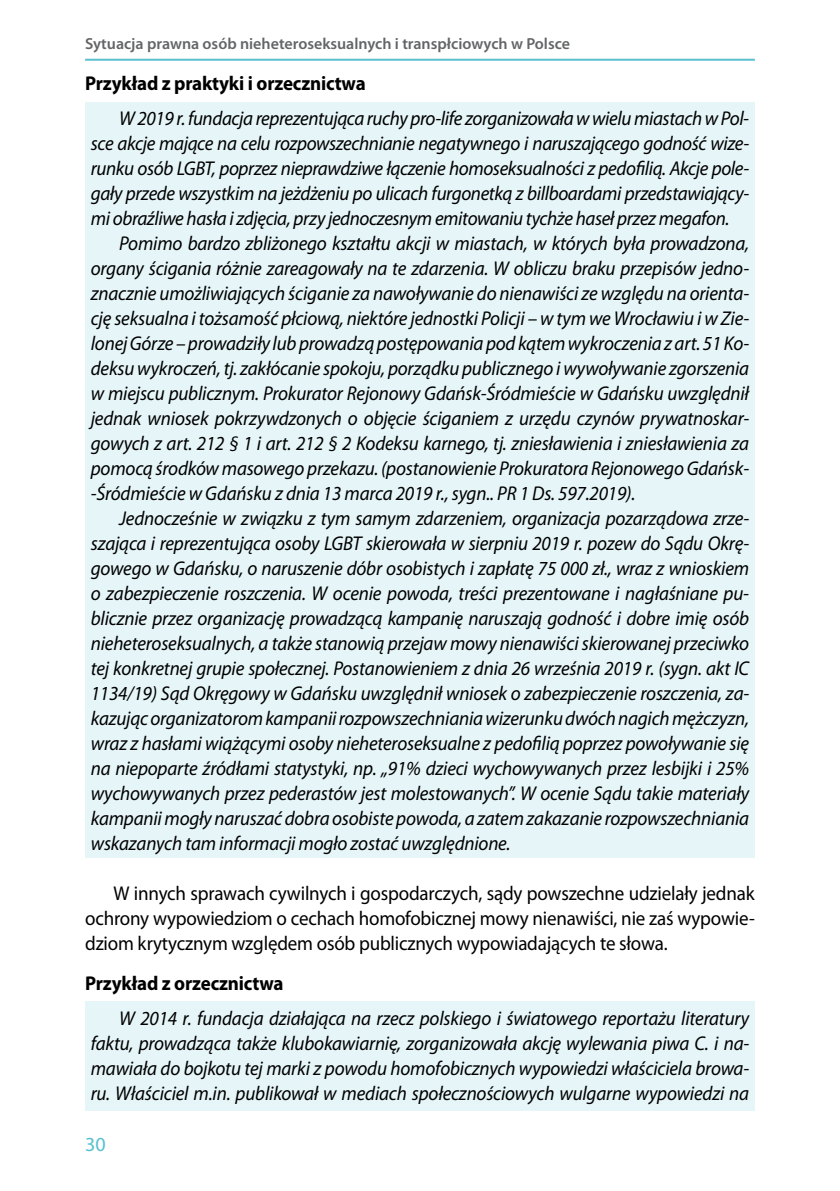
<style>
.page{position:relative;width:840px;height:1191px;background:#fff}
.page>*{position:absolute;margin:0;border:0;box-sizing:border-box;transform-origin:0 0}
.t1{font:italic 20px/25px "Myriad Pro";letter-spacing:-.01em;color:#000;text-align:justify;scale:.95 1}
.t2{font:20px/25px "Myriad Pro";letter-spacing:-.01em;color:#000;text-align:justify;scale:.95 1}
.t3{font:700 20px "Myriad Pro";letter-spacing:-.01em;color:#000;scale:.95 1}
.t4{font:20px "Myriad Pro";color:#58bfcf}
.t5{font:600 16px "Myriad Pro";color:#646567}
</style>
<div class="page">
<hr style="left:85px;top:59px;width:669px;height:2px;background:#58bfcf">
<div style="left:85px;top:102px;width:669px;height:755px;background:#e6f5f8"></div>
<div style="left:85px;top:1001px;width:669px;height:109px;background:#e6f5f8"></div>
<p class="t5" style="left:85px;top:33px;width:486px">Sytuacja prawna osób nieheteroseksualnych i transpłciowych w Polsce</p>
<p class="t3" style="left:85px;top:70px;width:297px">Przykład z praktyki i orzecznictwa</p>
<p class="t1" style="left:119px;top:106px;width:664px">W 2019 r. fundacja reprezentująca ruchy pro-life zorganizowała w wielu miastach w Pol-</p>
<p class="t1" style="left:91px;top:131px;width:694px">sce akcje mające na celu rozpowszechnianie negatywnego i naruszającego godność wize-</p>
<p class="t1" style="left:91px;top:156px;width:694px">runku osób LGBT, poprzez nieprawdziwe łączenie homoseksualności z pedofilią. Akcje pole-</p>
<p class="t1" style="left:91px;top:181px;width:694px">gały przede wszystkim na jeżdżeniu po ulicach furgonetką z billboardami przedstawiający-</p>
<p class="t1" style="left:91px;top:206px;width:673px">mi obraźliwe hasła i zdjęcia, przy jednoczesnym emitowaniu tychże haseł przez megafon.</p>
<p class="t1" style="left:119px;top:231px;width:664px">Pomimo bardzo zbliżonego kształtu akcji w miastach, w których była prowadzona,</p>
<p class="t1" style="left:91px;top:256px;width:694px">organy ścigania różnie zareagowały na te zdarzenia. W obliczu braku przepisów jedno-</p>
<p class="t1" style="left:91px;top:281px;width:694px">znacznie umożliwiających ściganie za nawoływanie do nienawiści ze względu na orienta-</p>
<p class="t1" style="left:91px;top:306px;width:694px">cję seksualna i tożsamość płciową, niektóre jednostki Policji – w tym we Wrocławiu i w Zie-</p>
<p class="t1" style="left:91px;top:331px;width:694px">lonej Górze – prowadziły lub prowadzą postępowania pod kątem wykroczenia z art. 51 Ko-</p>
<p class="t1" style="left:91px;top:356px;width:694px">deksu wykroczeń, tj. zakłócanie spokoju, porządku publicznego i wywoływanie zgorszenia</p>
<p class="t1" style="left:91px;top:381px;width:694px">w miejscu publicznym. Prokurator Rejonowy Gdańsk-Śródmieście w Gdańsku uwzględnił</p>
<p class="t1" style="left:91px;top:406px;width:694px">jednak wniosek pokrzywdzonych o objęcie ściganiem z urzędu czynów prywatnoskar-</p>
<p class="t1" style="left:91px;top:431px;width:694px">gowych z art. 212 § 1 i art. 212 § 2 Kodeksu karnego, tj. zniesławienia i zniesławienia za</p>
<p class="t1" style="left:91px;top:456px;width:694px">pomocą środków masowego przekazu. (postanowienie Prokuratora Rejonowego Gdańsk-</p>
<p class="t1" style="left:91px;top:481px;width:574px">-Śródmieście w Gdańsku z dnia 13 marca 2019 r., sygn.. PR 1 Ds. 597.2019).</p>
<p class="t1" style="left:119px;top:506px;width:664px">Jednocześnie w związku z tym samym zdarzeniem, organizacja pozarządowa zrze-</p>
<p class="t1" style="left:91px;top:531px;width:694px">szająca i reprezentująca osoby LGBT skierowała w sierpniu 2019 r. pozew do Sądu Okrę-</p>
<p class="t1" style="left:91px;top:556px;width:694px">gowego w Gdańsku, o naruszenie dóbr osobistych i zapłatę 75 000 zł., wraz z wnioskiem</p>
<p class="t1" style="left:91px;top:581px;width:694px">o zabezpieczenie roszczenia. W ocenie powoda, treści prezentowane i nagłaśniane pu-</p>
<p class="t1" style="left:91px;top:606px;width:694px">blicznie przez organizację prowadzącą kampanię naruszają godność i dobre imię osób</p>
<p class="t1" style="left:91px;top:631px;width:694px">nieheteroseksualnych, a także stanowią przejaw mowy nienawiści skierowanej przeciwko</p>
<p class="t1" style="left:91px;top:656px;width:694px">tej konkretnej grupie społecznej. Postanowieniem z dnia 26 września 2019 r. (sygn. akt IC</p>
<p class="t1" style="left:91px;top:681px;width:694px">1134/19) Sąd Okręgowy w Gdańsku uwzględnił wniosek o zabezpieczenie roszczenia, za-</p>
<p class="t1" style="left:91px;top:706px;width:694px">kazując organizatorom kampanii rozpowszechniania wizerunku dwóch nagich mężczyzn,</p>
<p class="t1" style="left:91px;top:731px;width:694px">wraz z hasłami wiążącymi osoby nieheteroseksualne z pedofilią poprzez powoływanie się</p>
<p class="t1" style="left:91px;top:756px;width:694px">na niepoparte źródłami statystyki, np. „91% dzieci wychowywanych przez lesbijki i 25%</p>
<p class="t1" style="left:91px;top:781px;width:694px">wychowywanych przez pederastów jest molestowanych”. W ocenie Sądu takie materiały</p>
<p class="t1" style="left:91px;top:806px;width:694px">kampanii mogły naruszać dobra osobiste powoda, a zatem zakazanie rozpowszechniania</p>
<p class="t1" style="left:91px;top:831px;width:443px">wskazanych tam informacji mogło zostać uwzględnione.</p>
<p class="t2" style="left:85px;top:881px;width:706px;text-indent:28px">W innych sprawach cywilnych i gospodarczych, sądy powszechne udzielały jednak ochrony wypowiedziom o cechach homofobicznej mowy nienawiści, nie zaś wypowie&shy;dziom krytycznym względem osób publicznych wypowiadających te słowa.</p>
<p class="t3" style="left:85px;top:970px;width:210px">Przykład z orzecznictwa</p>
<p class="t1" style="left:91px;top:1006px;width:694px;text-indent:28px">W 2014 r. fundacja działająca na rzecz polskiego i światowego reportażu literatury faktu, prowadząca także klubokawiarnię, zorganizowała akcję wylewania piwa C. i na&shy;mawiała do bojkotu tej marki z powodu homofobicznych wypowiedzi właściciela browa&shy;ru. Właściciel m.in. publikował w mediach społecznościowych wulgarne wypowiedzi na</p>
<p class="t4" style="left:85px;top:1132px;width:22px">30</p>
</div>
